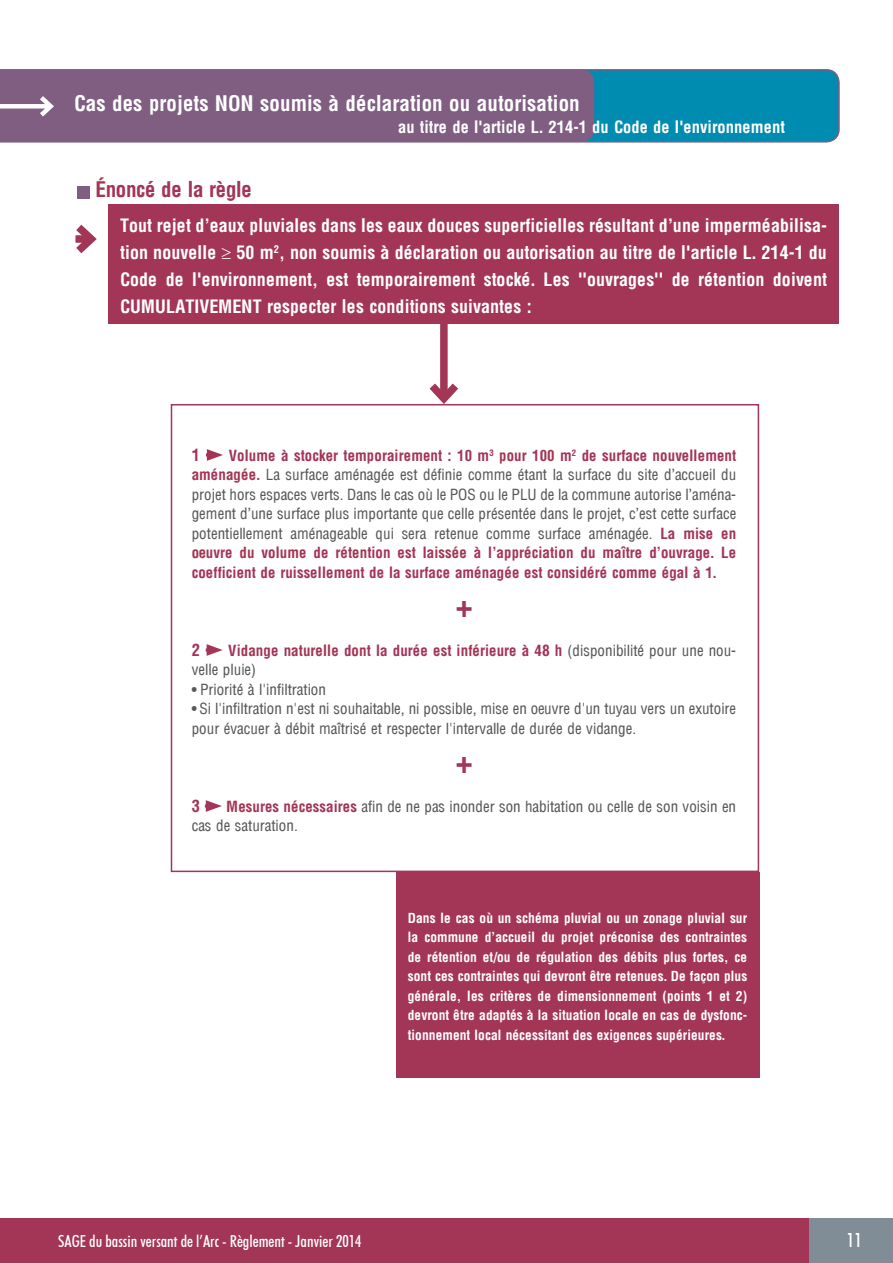
<style>
.page{position:relative;width:893px;height:1263px;background:#fff}
.page>*{position:absolute;margin:0;border:0;box-sizing:border-box;transform-origin:0 0}
.t1{font:700 33px "Arena Condensed";color:#a33557}
.t2{font:700 21px "Arena Condensed";color:#fff}
.t3{font:700 21px "Arena Condensed";letter-spacing:-.02em;color:#a33557}
.t4{font:500 condensed 19.5px "Futura BT";color:#fff}
.t5{font:700 18px/27px "Arena Condensed";color:#fff;text-align:justify}
.t6{font:500 condensed 16.5px "Futura BT";color:#fff}
.t7{font:700 16.5px "Arena Condensed";color:#fff}
.t8{font:700 16.5px "Arena Condensed";color:#a33557}
.t9{font:15px/19.5px "Arena Condensed";color:#57585a}
.t10{font:700 15px/19.5px "Arena Condensed";color:#a33557}
.t11{font:700 13.5px/19.5px "Arena Condensed";color:#fff;text-align:justify}
.s1{font-weight:700;color:#a33557}
.s2{font-weight:400;color:#57585a}
</style>
<div class="page">
<div style="left:0;top:1218px;width:893px;height:45px;background:#a33557"></div>
<div style="left:809px;top:1218px;width:84px;height:45px;background:#808c96"></div>
<svg style="left:0;top:69px;width:840px;height:74px;background:#1189ad"></svg>
<div style="left:77px;top:186px;width:13px;height:13px;background:#7f5e82"></div>
<div style="left:108px;top:204px;width:731px;height:119px;background:#a33557"></div>
<svg style="left:75px;top:224px;width:22px;height:30px"></svg>
<div style="left:440px;top:323px;width:8px;height:76px;background:#a33557"></div>
<svg style="left:429px;top:375px;width:30px;height:29px"></svg>
<div style="left:396px;top:872px;width:363px;height:205px;background:#a33557"></div>
<div style="left:0;top:70px;width:594px;height:72px;background:#7f5e82"></div>
<svg style="left:206px;top:449px;width:17px;height:12px"></svg>
<svg style="left:206px;top:644px;width:17px;height:12px"></svg>
<svg style="left:205px;top:800px;width:17px;height:12px"></svg>
<div style="left:171px;top:404px;width:588px;height:468px;border:2px solid #a33557"></div>
<h2 class="t2" style="left:74px;top:90px;width:507px">Cas des projets NON soumis à déclaration ou autorisation</h2>
<p class="t7" style="left:398px;top:117px;width:388px">au titre de l'article L. 214-1 du Code de l'environnement</p>
<h2 class="t3" style="left:96px;top:176px;width:158px">Énoncé de la règle</h2>
<p class="t5" style="left:120px;top:212px;width:708px">Tout rejet d’eaux pluviales dans les eaux douces superficielles résultant d’une imperméabilisa&shy;tion nouvelle ≥ 50 m<sup>2</sup>, non soumis à déclaration ou autorisation au titre de l'article L. 214-1 du Code de l'environnement, est temporairement stocké. Les ''ouvrages'' de rétention doivent CUMULATIVEMENT respecter les conditions suivantes :</p>
<p class="t8" style="left:192px;top:445px;width:10px">1</p>
<p class="t9" style="left:192px;top:446px;width:546px;text-align:justify;text-indent:37px"><span class="s1">Volume à stocker temporairement : 10 m</span><sup>3</sup> <span class="s1">pour 100 m</span><sup>2</sup> <span class="s1">de surface nouvellement aménagée.</span> La surface aménagée est définie comme étant la surface du site d’accueil du projet hors espaces verts. Dans le cas où le POS ou le PLU de la commune autorise l’aména&shy;gement d’une surface plus importante que celle présentée dans le projet, c’est cette surface potentiellement aménageable qui sera retenue comme surface aménagée. <span class="s1">La mise en oeuvre du volume de rétention est laissée à l’appréciation du maître d’ouvrage. Le coefficient de ruissellement de la surface aménagée est considéré comme égal à 1.</span></p>
<h1 class="t1" style="left:456px;top:585px;width:18px">+</h1>
<p class="t8" style="left:192px;top:640px;width:10px">2</p>
<p class="t10" style="left:192px;top:640px;width:546px;text-indent:37px">Vidange naturelle dont la durée est inférieure à 48 h <span class="s2">(disponibilité pour une nou&shy;velle pluie)</span></p>
<p class="t9" style="left:192px;top:680px;width:136px">• Priorité à l'infiltration</p>
<p class="t9" style="left:192px;top:699px;width:546px">• Si l'infiltration n'est ni souhaitable, ni possible, mise en oeuvre d'un tuyau vers un exutoire pour évacuer à débit maîtrisé et respecter l'intervalle de durée de vidange.</p>
<h1 class="t1" style="left:456px;top:741px;width:18px">+</h1>
<p class="t8" style="left:192px;top:796px;width:10px">3</p>
<p class="t9" style="left:192px;top:797px;width:546px;text-indent:35px"><span class="s1">Mesures nécessaires</span> afin de ne pas inonder son habitation ou celle de son voisin en cas de saturation.</p>
<p class="t11" style="left:408px;top:908px;width:341px">Dans le cas où un schéma pluvial ou un zonage pluvial sur la commune d’accueil du projet préconise des contraintes de rétention et/ou de régulation des débits plus fortes, ce sont ces contraintes qui devront être retenues. De façon plus générale, les critères de dimensionnement (points 1 et 2) devront être adaptés à la situation locale en cas de dysfonc&shy;tionnement local nécessitant des exigences supérieures.</p>
<p class="t6" style="left:58px;top:1231px;width:305px">SAGE du bassin versant de l’Arc - Règlement - Janvier 2014</p>
<h3 class="t4" style="left:847px;top:1228px;width:17px">11</h3>
</div>
